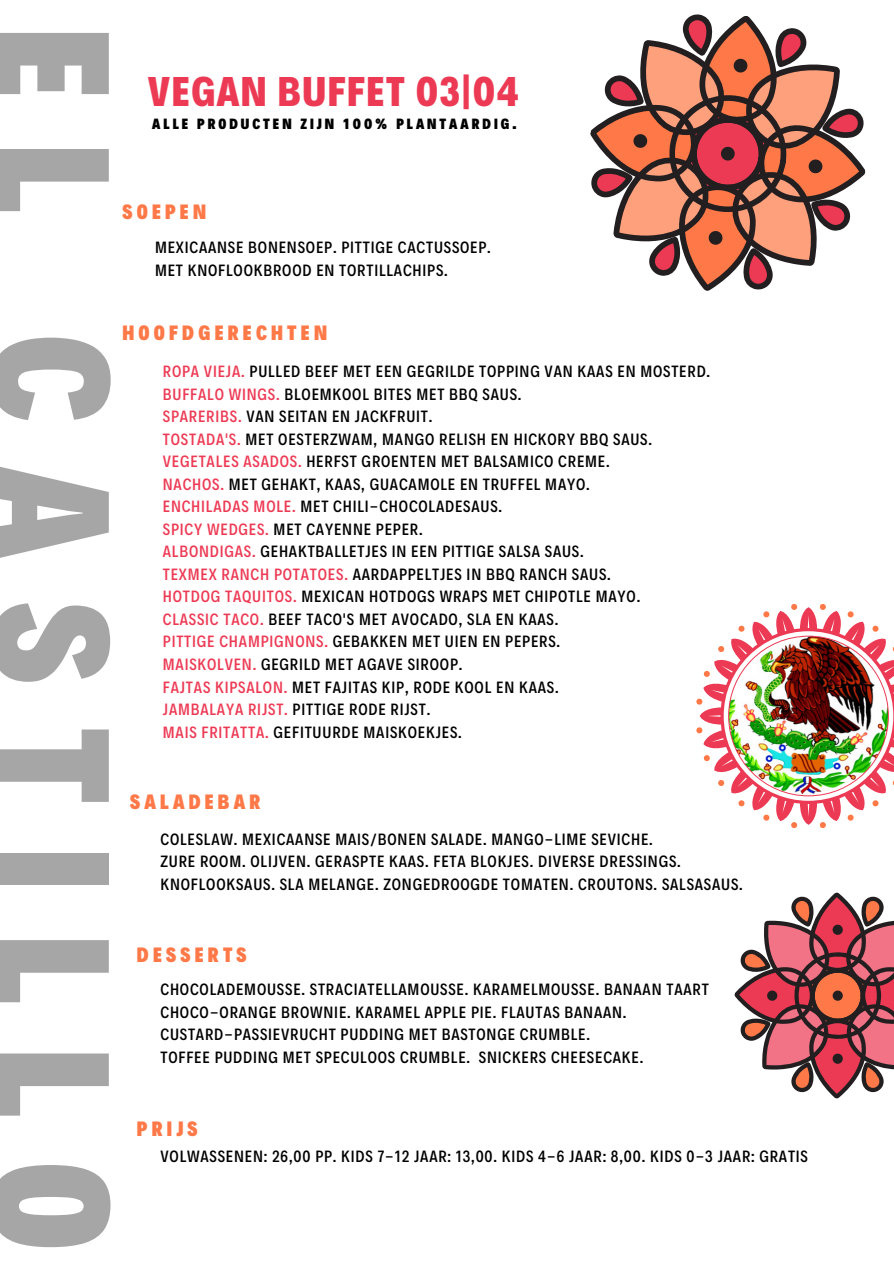
<style>
.page{position:relative;width:894px;height:1264px;background:#fff}
.page>*{position:absolute;margin:0;border:0;box-sizing:border-box;transform-origin:0 0}
.t1{font:900 167.85px "Decalotype";letter-spacing:.265em;color:#a6a6a6}
.t2{font:800 42px "Decalotype";letter-spacing:.035em;color:#ed3a54}
.t3{font:900 21px "Decalotype";letter-spacing:.2em;color:#ff7948}
.t4{font:500 16.5px/22.5px "Decalotype";letter-spacing:.05em;color:#000}
.t5{font:900 15px "Decalotype";letter-spacing:.2em;color:#000}
.s1{color:#ed3a54}
</style>
<div class="page">
<svg style="left:734px;top:892px;width:159px;height:206px"></svg>
<svg style="left:590px;top:14px;width:276px;height:277px"></svg>
<svg style="left:696px;top:604px;width:197px;height:224px"></svg>
<img style="left:729px;top:636px;width:158px;height:159px;border-radius:50%">
<h1 class="t1" style="left:162px;top:28px;width:1224px;rotate:90deg">EL CASTILLO</h1>
<h2 class="t2" style="left:148px;top:64px;width:373px">VEGAN BUFFET 03|04</h2>
<p class="t5" style="left:152px;top:114px;width:366px">ALLE PRODUCTEN ZIJN 100% PLANTAARDIG.</p>
<p class="t3" style="left:122px;top:198px;width:85px">SOEPEN</p>
<p class="t4" style="left:155px;top:235px;width:337px">MEXICAANSE BONENSOEP. PITTIGE CACTUSSOEP.<br>MET KNOFLOOKBROOD EN TORTILLACHIPS.</p>
<p class="t3" style="left:122px;top:318px;width:206px">HOOFDGERECHTEN</p>
<p class="t4" style="left:163px;top:359px;width:548px"><span class="s1">ROPA VIEJA.</span> PULLED BEEF MET EEN GEGRILDE TOPPING VAN KAAS EN MOSTERD.<br><span class="s1">BUFFALO WINGS.</span> BLOEMKOOL BITES MET BBQ SAUS.<br><span class="s1">SPARERIBS.</span> VAN SEITAN EN JACKFRUIT.<br><span class="s1">TOSTADA'S.</span> MET OESTERZWAM, MANGO RELISH EN HICKORY BBQ SAUS.<br><span class="s1">VEGETALES ASADOS.</span> HERFST GROENTEN MET BALSAMICO CREME.<br><span class="s1">NACHOS.</span> MET GEHAKT, KAAS, GUACAMOLE EN TRUFFEL MAYO.<br><span class="s1">ENCHILADAS MOLE.</span> MET CHILI-CHOCOLADESAUS.<br><span class="s1">SPICY WEDGES.</span> MET CAYENNE PEPER.<br><span class="s1">ALBONDIGAS.</span> GEHAKTBALLETJES IN EEN PITTIGE SALSA SAUS.<br><span class="s1">TEXMEX RANCH POTATOES.</span> AARDAPPELTJES IN BBQ RANCH SAUS.<br><span class="s1">HOTDOG TAQUITOS.</span> MEXICAN HOTDOGS WRAPS MET CHIPOTLE MAYO.<br><span class="s1">CLASSIC TACO.</span> BEEF TACO'S MET AVOCADO, SLA EN KAAS.<br><span class="s1">PITTIGE CHAMPIGNONS.</span> GEBAKKEN MET UIEN EN PEPERS.<br><span class="s1">MAISKOLVEN.</span> GEGRILD MET AGAVE SIROOP.<br><span class="s1">FAJTAS KIPSALON.</span> MET FAJITAS KIP, RODE KOOL EN KAAS.<br><span class="s1">JAMBALAYA RIJST.</span> PITTIGE RODE RIJST.<br><span class="s1">MAIS FRITATTA.</span> GEFITUURDE MAISKOEKJES.</p>
<p class="t3" style="left:130px;top:787px;width:132px">SALADEBAR</p>
<p class="t4" style="left:160px;top:826px;width:583px">COLESLAW. MEXICAANSE MAIS/BONEN SALADE. MANGO-LIME SEVICHE.<br>ZURE ROOM. OLIJVEN. GERASPTE KAAS. FETA BLOKJES. DIVERSE DRESSINGS.<br>KNOFLOOKSAUS. SLA MELANGE. ZONGEDROOGDE TOMATEN. CROUTONS. SALSASAUS.</p>
<p class="t3" style="left:137px;top:940px;width:111px">DESSERTS</p>
<p class="t4" style="left:160px;top:977px;width:549px">CHOCOLADEMOUSSE. STRACIATELLAMOUSSE. KARAMELMOUSSE. BANAAN TAART CHOCO-ORANGE BROWNIE. KARAMEL APPLE PIE. FLAUTAS BANAAN.<br>CUSTARD-PASSIEVRUCHT PUDDING MET BASTONGE CRUMBLE.<br>TOFFEE PUDDING MET SPECULOOS CRUMBLE. SNICKERS CHEESECAKE.</p>
<p class="t3" style="left:137px;top:1114px;width:62px">PRIJS</p>
<p class="t4" style="left:160px;top:1143px;width:648px">VOLWASSENEN: 26,00 PP. KIDS 7-12 JAAR: 13,00. KIDS 4-6 JAAR: 8,00. KIDS 0-3 JAAR: GRATIS</p>
</div>
